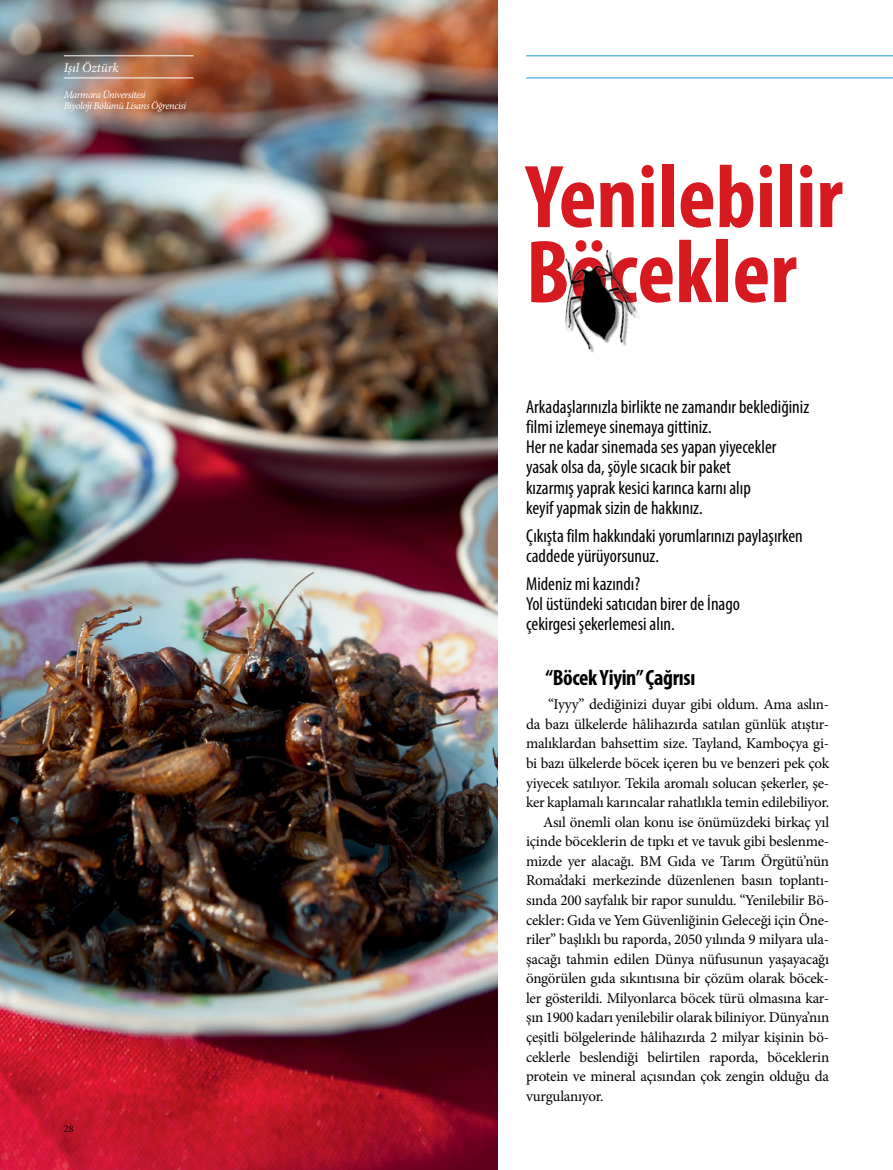
<style>
.page{position:relative;width:893px;height:1170px;background:#fff}
.page>*{position:absolute;margin:0;border:0;box-sizing:border-box;transform-origin:0 0}
.t1{font:700 condensed 90px/75px "Myriad Pro";color:#d71920}
.t2{font:700 condensed 22.2px "Myriad Pro";letter-spacing:-.015em;color:#000}
.t3{font:condensed 18.75px/20.2px "Myriad Pro";color:#000}
.t4{font:15px "Minion Pro";letter-spacing:-.015em;color:#000}
.t5{font:italic 13.2px "Minion Pro";letter-spacing:-.01em;color:#fff}
.t6{font:italic 10.35px/10.4px "Minion Pro";letter-spacing:-.045em;color:#fff}
.t7{font:10.35px "Minion Pro";color:#000}
</style>
<div class="page">
<hr style="left:526px;top:78px;width:367px;height:1px;background:#1c9ad6">
<hr style="left:526px;top:56px;width:367px;height:1px;background:#1c9ad6">
<img style="left:0;top:0;width:497px;height:1169px">
<img style="left:565px;top:250px;width:75px;height:103px">
<hr style="left:64px;top:78px;width:129px;height:1px;background:#fff">
<hr style="left:64px;top:56px;width:129px;height:1px;background:#fff">
<p class="t5" style="left:64px;top:58px;width:56px">Işıl Öztürk</p>
<p class="t6" style="left:64px;top:90px;width:124px">Marmara Üniversitesi<br>Biyoloji Bölümü Lisans Öğrencisi</p>
<p class="t7" style="left:64px;top:1121px;width:11px">28</p>
<h1 class="t1" style="left:526px;top:158px;width:318px">Yenilebilir<br>Böcekler</h1>
<p class="t3" style="left:526px;top:396px;width:285px">Arkadaşlarınızla birlikte ne zamandır beklediğiniz filmi izlemeye sinemaya gittiniz.<br>Her ne kadar sinemada ses yapan yiyecekler yasak olsa da, şöyle sıcacık bir paket<br>kızarmış yaprak kesici karınca karnı alıp<br>keyif yapmak sizin de hakkınız.</p>
<p class="t3" style="left:526px;top:525px;width:278px">Çıkışta film hakkındaki yorumlarınızı paylaşırken caddede yürüyorsunuz.</p>
<p class="t3" style="left:526px;top:573px;width:215px">Mideniz mi kazındı?<br>Yol üstündeki satıcıdan birer de İnago çekirgesi şekerlemesi alın.</p>
<h2 class="t2" style="left:546px;top:663px;width:151px">“Böcek Yiyin” Çağrısı</h2>
<p class="t4" style="left:548px;top:694px;width:283px">“Iyyy” dediğinizi duyar gibi oldum. Ama aslın-</p>
<p class="t4" style="left:526px;top:714px;width:305px">da bazı ülkelerde hâlihazırda satılan günlük atıştır-</p>
<p class="t4" style="left:526px;top:733px;width:305px">malıklardan bahsettim size. Tayland, Kamboçya gi-</p>
<p class="t4" style="left:526px;top:753px;width:305px">bi bazı ülkelerde böcek içeren bu ve benzeri pek çok</p>
<p class="t4" style="left:526px;top:772px;width:305px">yiyecek satılıyor. Tekila aromalı solucan şekerler, şe-</p>
<p class="t4" style="left:526px;top:792px;width:305px">ker kaplamalı karıncalar rahatlıkla temin edilebiliyor.</p>
<p class="t4" style="left:543px;top:811px;width:288px">Asıl önemli olan konu ise önümüzdeki birkaç yıl</p>
<p class="t4" style="left:526px;top:831px;width:305px">içinde böceklerin de tıpkı et ve tavuk gibi beslenme-</p>
<p class="t4" style="left:526px;top:850px;width:305px">mizde yer alacağı. BM Gıda ve Tarım Örgütü’nün</p>
<p class="t4" style="left:526px;top:870px;width:305px">Roma’daki merkezinde düzenlenen basın toplantı-</p>
<p class="t4" style="left:526px;top:890px;width:305px">sında 200 sayfalık bir rapor sunuldu. “Yenilebilir Bö-</p>
<p class="t4" style="left:526px;top:909px;width:305px">cekler: Gıda ve Yem Güvenliğinin Geleceği için Öne-</p>
<p class="t4" style="left:526px;top:929px;width:305px">riler” başlıklı bu raporda, 2050 yılında 9 milyara ula-</p>
<p class="t4" style="left:526px;top:948px;width:305px">şacağı tahmin edilen Dünya nüfusunun yaşayacağı</p>
<p class="t4" style="left:526px;top:968px;width:305px">öngörülen gıda sıkıntısına bir çözüm olarak böcek-</p>
<p class="t4" style="left:526px;top:987px;width:305px">ler gösterildi. Milyonlarca böcek türü olmasına kar-</p>
<p class="t4" style="left:526px;top:1007px;width:305px">şın 1900 kadarı yenilebilir olarak biliniyor. Dünya’nın</p>
<p class="t4" style="left:526px;top:1026px;width:305px">çeşitli bölgelerinde hâlihazırda 2 milyar kişinin bö-</p>
<p class="t4" style="left:526px;top:1046px;width:305px">ceklerle beslendiği belirtilen raporda, böceklerin</p>
<p class="t4" style="left:526px;top:1066px;width:305px">protein ve mineral açısından çok zengin olduğu da</p>
<p class="t4" style="left:526px;top:1085px;width:79px">vurgulanıyor.</p>
</div>
